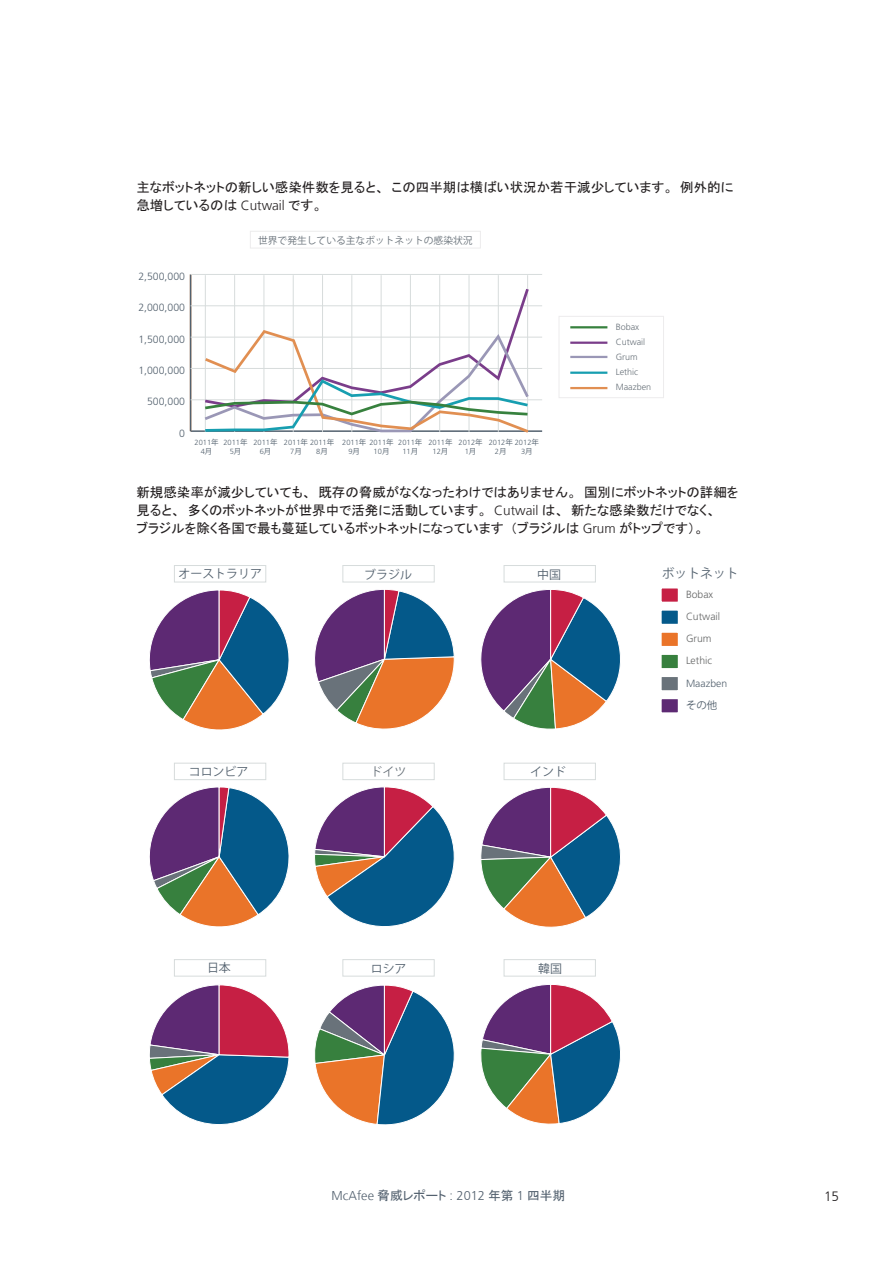
<style>
.page{position:relative;width:893px;height:1263px;background:#fff}
.page>*{position:absolute;margin:0;border:0;box-sizing:border-box;transform-origin:0 0}
.t1{font:13.5px/18px "MS P Gothic";color:#231f20}
.t2{font:300 13.5px "Frutiger LT";color:#231f20}
.t3{font:12.9px "Koz Go Pro Regular 90 msp RKSJ H";color:#53616e}
.t4{font:300 12.75px "Frutiger LT";color:#53616f}
.t5{font:12px "Koz Go Pro Regular 90 msp RKSJ H";color:#53616e}
.t6{font:12px "Koz Go Pro Regular 90 msp RKSJ H";color:#69727a}
.t7{font:300 10.5px "Frutiger";color:#53616e}
.t8{font:300 10.5px/22px "Frutiger";color:#656666}
.t9{font:10.5px "Koz Go Pro Regular 90 msp RKSJ H";color:#53616e}
.t10{font:9.75px "Koz Go Pro Regular 90 msp RKSJ H";color:#69727a}
.t11{font:300 9px/15px "Frutiger";color:#69727a}
.t12{font:300 7.5px/9px "Frutiger";color:#53616e;text-align:center}
.s1{font-family:"Frutiger LT";font-weight:300}
.s2{font-family:"Koz Go Pro Regular 90 msp RKSJ H";font-weight:400}
.s3{font-family:"MS P Gothic";font-weight:400}
</style>
<div class="page">
<hr style="left:191px;top:430px;width:351px;height:2px;background:#53616e">
<hr style="left:205px;top:275px;width:1px;height:157px;background:#d7dcdc">
<hr style="left:234px;top:275px;width:1px;height:157px;background:#d7dcdc">
<hr style="left:264px;top:275px;width:1px;height:157px;background:#d7dcdc">
<hr style="left:293px;top:275px;width:1px;height:157px;background:#d7dcdc">
<hr style="left:322px;top:275px;width:1px;height:157px;background:#d7dcdc">
<hr style="left:352px;top:275px;width:1px;height:157px;background:#d7dcdc">
<hr style="left:381px;top:275px;width:1px;height:157px;background:#d7dcdc">
<hr style="left:410px;top:275px;width:1px;height:157px;background:#d7dcdc">
<hr style="left:439px;top:275px;width:1px;height:157px;background:#d7dcdc">
<hr style="left:469px;top:275px;width:1px;height:157px;background:#d7dcdc">
<hr style="left:498px;top:275px;width:1px;height:157px;background:#d7dcdc">
<hr style="left:527px;top:275px;width:1px;height:157px;background:#d7dcdc">
<hr style="left:190px;top:274px;width:1px;height:157px;background:#53616e">
<hr style="left:191px;top:400px;width:351px;height:1px;background:#d7dcdc">
<hr style="left:191px;top:368px;width:351px;height:1px;background:#d7dcdc">
<hr style="left:191px;top:337px;width:351px;height:1px;background:#d7dcdc">
<hr style="left:191px;top:306px;width:351px;height:1px;background:#d7dcdc">
<hr style="left:191px;top:274px;width:351px;height:1px;background:#d7dcdc">
<svg style="left:205px;top:289px;width:324px;height:144px"></svg>
<hr style="left:570px;top:387px;width:37px;height:2px;background:#e18f52">
<hr style="left:570px;top:372px;width:37px;height:2px;background:#179eb0">
<hr style="left:570px;top:356px;width:37px;height:2px;background:#9a97b6">
<hr style="left:570px;top:342px;width:37px;height:2px;background:#7a3d8a">
<hr style="left:570px;top:326px;width:37px;height:2px;background:#37813e">
<div style="left:250px;top:231px;width:230px;height:17px;border:1px solid #edeced"></div>
<div style="left:559px;top:316px;width:105px;height:82px;border:1px solid #edeced"></div>
<svg style="left:149px;top:607px;width:25px;height:106px"></svg>
<svg style="left:596px;top:607px;width:25px;height:105px"></svg>
<svg style="left:149px;top:804px;width:25px;height:106px"></svg>
<svg style="left:596px;top:804px;width:25px;height:106px"></svg>
<svg style="left:149px;top:985px;width:140px;height:140px"></svg>
<svg style="left:314px;top:985px;width:141px;height:140px"></svg>
<svg style="left:480px;top:984px;width:141px;height:141px"></svg>
<svg style="left:174px;top:565px;width:422px;height:412px"></svg>
<div style="left:661px;top:698px;width:17px;height:15px;background:#5d2973"></div>
<div style="left:660px;top:698px;width:19px;height:16px;border:2px solid #fff"></div>
<div style="left:661px;top:676px;width:17px;height:15px;background:#69727a"></div>
<div style="left:660px;top:675px;width:19px;height:17px;border:2px solid #fff"></div>
<div style="left:661px;top:654px;width:17px;height:15px;background:#37803e"></div>
<div style="left:660px;top:653px;width:19px;height:17px;border:2px solid #fff"></div>
<div style="left:661px;top:632px;width:17px;height:15px;background:#ea7429"></div>
<div style="left:660px;top:631px;width:19px;height:17px;border:2px solid #fff"></div>
<div style="left:661px;top:610px;width:17px;height:15px;background:#04598a"></div>
<div style="left:660px;top:609px;width:19px;height:16px;border:2px solid #fff"></div>
<div style="left:661px;top:588px;width:17px;height:14px;background:#c61f44"></div>
<div style="left:660px;top:587px;width:19px;height:16px;border:2px solid #fff"></div>
<p class="t1" style="left:136px;top:178px;width:598px">主なボットネットの新しい感染件数を見ると、この四半期は横ばい状況か若干減少しています。例外的に急増しているのは <span class="s1">Cutwail</span> です。</p>
<p class="t10" style="left:258px;top:237px;width:216px">世界で発生している主なボットネットの感染状況</p>
<p class="t7" style="left:138px;top:272px;width:48px">2,500,000</p>
<p class="t7" style="left:138px;top:303px;width:48px">2,000,000</p>
<p class="t7" style="left:138px;top:335px;width:48px">1,500,000</p>
<p class="t7" style="left:138px;top:366px;width:48px">1,000,000</p>
<p class="t7" style="left:147px;top:397px;width:39px">500,000</p>
<p class="t7" style="left:179px;top:429px;width:7px">0</p>
<p class="t12" style="left:195px;top:438px;width:26px">2011<span class="s2">年<br></span>4<span class="s2">月</span></p>
<p class="t12" style="left:223px;top:438px;width:26px">2011<span class="s2">年<br></span>5<span class="s2">月</span></p>
<p class="t12" style="left:253px;top:438px;width:26px">2011<span class="s2">年<br></span>6<span class="s2">月</span></p>
<p class="t12" style="left:316px;top:438px;width:19px;text-align:left;text-indent:-32px">2011<span class="s2">年</span> 2011<span class="s2">年<br></span>8<span class="s2">月</span></p>
<p class="t12" style="left:290px;top:447px;width:13px">7<span class="s2">月</span></p>
<p class="t12" style="left:374px;top:438px;width:22px;text-align:left;text-indent:-31px">2011<span class="s2">年</span> 2011<span class="s2">年<br></span>10<span class="s2">月</span></p>
<p class="t12" style="left:398px;top:438px;width:26px">2011<span class="s2">年<br></span>11<span class="s2">月</span></p>
<p class="t12" style="left:428px;top:438px;width:26px">2011<span class="s2">年<br></span>12<span class="s2">月</span></p>
<p class="t12" style="left:458px;top:438px;width:26px">2012<span class="s2">年<br></span>1<span class="s2">月</span></p>
<p class="t12" style="left:521px;top:438px;width:19px;text-align:left;text-indent:-32px">2012<span class="s2">年</span> 2012<span class="s2">年<br></span>3<span class="s2">月</span></p>
<p class="t12" style="left:348px;top:447px;width:13px">9<span class="s2">月</span></p>
<p class="t12" style="left:495px;top:447px;width:13px">2<span class="s2">月</span></p>
<p class="t11" style="left:616px;top:320px;width:37px">Bobax<br>Cutwail<br>Grum<br>Lethic<br>Maazben</p>
<p class="t1" style="left:136px;top:483px;width:604px">新規感染率が減少していても、既存の脅威がなくなったわけではありません。国別にボットネットの詳細を見ると、多くのボットネットが世界中で活発に活動しています。 <span class="s1">Cutwail</span> は、新たな感染数だけでなく、<br>ブラジルを除く各国で最も蔓延しているボットネットになっています（ブラジルは <span class="s1">Grum</span> がトップです）。</p>
<p class="t5" style="left:178px;top:569px;width:85px">オーストラリア</p>
<p class="t5" style="left:364px;top:570px;width:49px">ブラジル</p>
<p class="t5" style="left:537px;top:570px;width:25px">中国</p>
<p class="t3" style="left:662px;top:568px;width:78px">ボットネット</p>
<p class="t5" style="left:189px;top:767px;width:61px">コロンビア</p>
<p class="t6" style="left:370px;top:767px;width:37px">ドイツ</p>
<p class="t5" style="left:530px;top:767px;width:37px">インド</p>
<p class="t5" style="left:207px;top:963px;width:25px">日本</p>
<p class="t5" style="left:371px;top:964px;width:37px">ロシア</p>
<p class="t5" style="left:538px;top:964px;width:25px">韓国</p>
<p class="t8" style="left:686px;top:584px;width:36px">Bobax<br>Cutwail<br>Grum<br>Lethic</p>
<p class="t7" style="left:686px;top:679px;width:43px">Maazben</p>
<p class="t9" style="left:686px;top:701px;width:33px">その他</p>
<p class="t4" style="left:332px;top:1189px;width:235px">McAfee <span class="s3">脅威レポート</span> : 2012 <span class="s3">年第</span> 1 <span class="s3">四半期</span></p>
<p class="t2" style="left:824px;top:1189px;width:17px">15</p>
</div>
